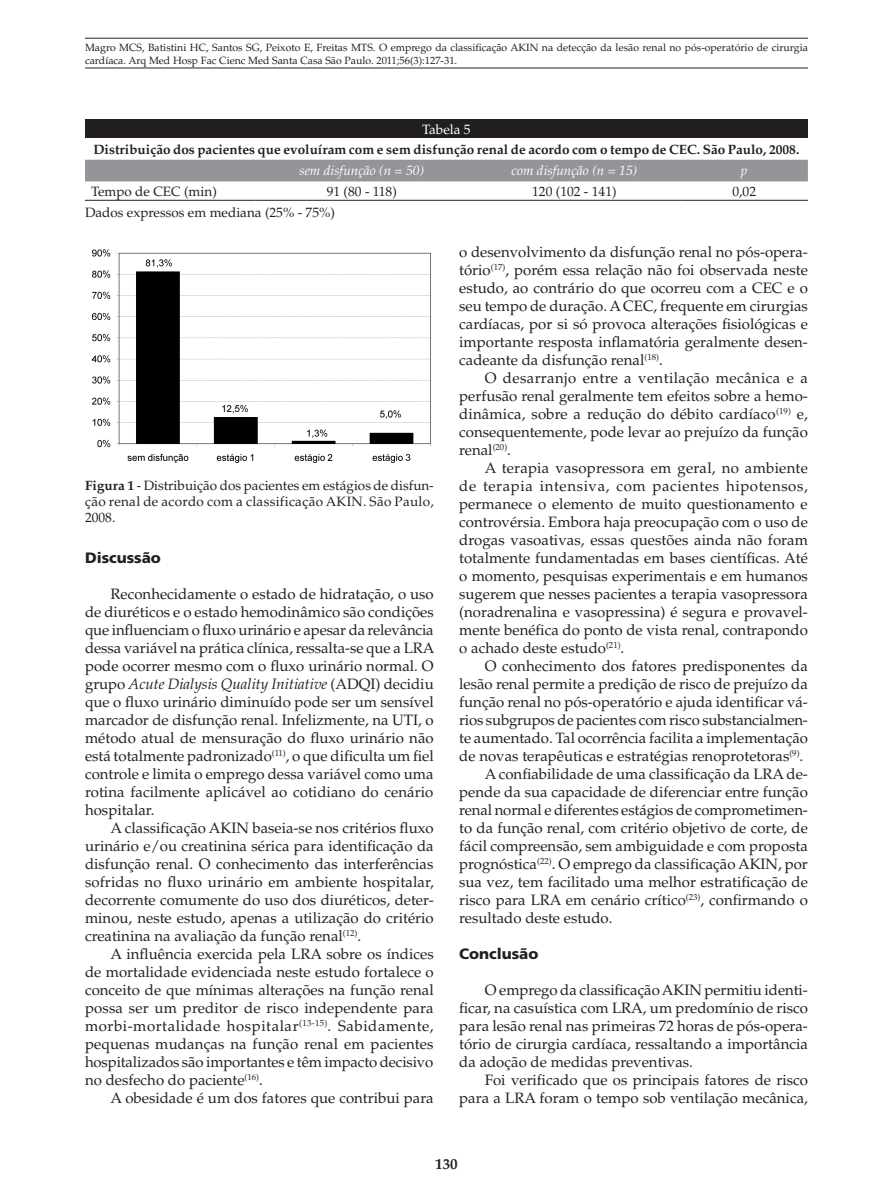
<style>
.page{position:relative;width:893px;height:1191px;background:#fff}
.page>*{position:absolute;margin:0;border:0;box-sizing:border-box;transform-origin:0 0}
.t1{font:15px/18px "Palatino";color:#231f20;text-align:justify}
.Sessão{font:900 15px "Frutiger";color:#231f20}
.t2{font:700 15px "Palatino";color:#231f20}
.Figura{font:13.5px/16.2px "Palatino";letter-spacing:.025em;color:#231f20;text-align:justify}
.Tabela-título{font:700 13.5px "Palatino";color:#231f20}
.Tabela-corpo{font:13.5px "Palatino";color:#231f20}
.Tabela-cabeça{font:italic 13.5px "Palatino";color:#fff}
.Tabela{font:13.5px "Palatino";color:#fff}
.t3{font:10.5px/13.5px "Palatino";color:#231f20}
.s1{font-weight:700}
.s2{font-style:italic}
</style>
<div class="page">
<hr style="left:85px;top:38px;width:723px;height:1px;background:#231f20">
<hr style="left:85px;top:68px;width:723px;height:1px;background:#231f20">
<div style="left:85px;top:119px;width:723px;height:19px;background:#231f20"></div>
<div style="left:85px;top:160px;width:723px;height:21px;background:#939598"></div>
<hr style="left:85px;top:200px;width:170px;height:1px;background:#231f20">
<hr style="left:255px;top:200px;width:213px;height:1px;background:#231f20">
<hr style="left:468px;top:200px;width:213px;height:1px;background:#231f20">
<hr style="left:681px;top:200px;width:127px;height:1px;background:#231f20">
<img style="left:91px;top:249px;width:340px;height:214px">
<p class="t3" style="left:85px;top:40px;width:724px">Magro MCS, Batistini HC, Santos SG, Peixoto E, Freitas MTS. O emprego da classificação AKIN na detecção da lesão renal no pós-operatório de cirurgia cardíaca. Arq Med Hosp Fac Cienc Med Santa Casa São Paulo. 2011;56(3):127-31.</p>
<p class="Tabela" style="left:422px;top:121px;width:50px">Tabela 5</p>
<p class="Tabela-título" style="left:93px;top:141px;width:708px">Distribuição dos pacientes que evoluíram com e sem disfunção renal de acordo com o tempo de CEC. São Paulo, 2008.</p>
<p class="Tabela-cabeça" style="left:299px;top:163px;width:126px">sem disfunção (n = 50)</p>
<p class="Tabela-cabeça" style="left:512px;top:163px;width:127px">com disfunção (n = 15)</p>
<p class="Tabela-cabeça" style="left:741px;top:163px;width:8px">p</p>
<p class="Tabela-corpo" style="left:91px;top:183px;width:127px">Tempo de CEC (min)</p>
<p class="Tabela-corpo" style="left:327px;top:183px;width:72px">91 (80 - 118)</p>
<p class="Tabela-corpo" style="left:532px;top:183px;width:86px">120 (102 - 141)</p>
<p class="Tabela-corpo" style="left:732px;top:183px;width:25px">0,02</p>
<p class="Tabela-corpo" style="left:85px;top:204px;width:251px">Dados expressos em mediana (25% - 75%)</p>
<p class="Figura" style="left:85px;top:477px;width:350px"><span class="s1">Figura 1</span> - Distribuição dos pacientes em estágios de disfun&shy;ção renal de acordo com a classificação AKIN. São Paulo, 2008.</p>
<p class="Sessão" style="left:85px;top:549px;width:77px">Discussão</p>
<p class="t1" style="left:85px;top:585px;width:351px;text-indent:26px">Reconhecidamente o estado de hidratação, o uso de diuréticos e o estado hemodinâmico são condições que influenciam o fluxo urinário e apesar da relevância dessa variável na prática clínica, ressalta-se que a LRA pode ocorrer mesmo com o fluxo urinário normal. O grupo <span class="s2">Acute Dialysis Quality Initiative</span> (ADQI) decidiu que o fluxo urinário diminuído pode ser um sensível marcador de disfunção renal. Infelizmente, na UTI, o método atual de mensuração do fluxo urinário não está totalmente padronizado<sup>(11)</sup>, o que dificulta um fiel controle e limita o emprego dessa variável como uma rotina facilmente aplicável ao cotidiano do cenário hospitalar.</p>
<p class="t1" style="left:85px;top:819px;width:350px;text-indent:26px">A classificação AKIN baseia-se nos critérios fluxo urinário e/ou creatinina sérica para identificação da disfunção renal. O conhecimento das interferências sofridas no fluxo urinário em ambiente hospitalar, decorrente comumente do uso dos diuréticos, deter&shy;minou, neste estudo, apenas a utilização do critério creatinina na avaliação da função renal<sup>(12)</sup>.</p>
<p class="t1" style="left:85px;top:945px;width:350px;text-indent:26px">A influência exercida pela LRA sobre os índices de mortalidade evidenciada neste estudo fortalece o conceito de que mínimas alterações na função renal possa ser um preditor de risco independente para morbi-mortalidade hospitalar<sup>(13-15)</sup>. Sabidamente, pequenas mudanças na função renal em pacientes hospitalizados são importantes e têm impacto decisivo no desfecho do paciente<sup>(16)</sup>.</p>
<p class="t1" style="left:111px;top:1089px;width:325px">A obesidade é um dos fatores que contribui para</p>
<p class="t1" style="left:459px;top:243px;width:350px">o desenvolvimento da disfunção renal no pós-opera&shy;tório<sup>(17)</sup>, porém essa relação não foi observada neste estudo, ao contrário do que ocorreu com a CEC e o seu tempo de duração. A CEC, frequente em cirurgias cardíacas, por si só provoca alterações fisiológicas e importante resposta inflamatória geralmente desen&shy;cadeante da disfunção renal<sup>(18)</sup>.</p>
<p class="t1" style="left:459px;top:369px;width:350px;text-indent:26px">O desarranjo entre a ventilação mecânica e a perfusão renal geralmente tem efeitos sobre a hemo&shy;dinâmica, sobre a redução do débito cardíaco<sup>(19)</sup> e, consequentemente, pode levar ao prejuízo da função renal<sup>(20)</sup>.</p>
<p class="t1" style="left:459px;top:459px;width:350px;text-indent:26px">A terapia vasopressora em geral, no ambiente de terapia intensiva, com pacientes hipotensos, permanece o elemento de muito questionamento e controvérsia. Embora haja preocupação com o uso de drogas vasoativas, essas questões ainda não foram totalmente fundamentadas em bases científicas. Até o momento, pesquisas experimentais e em humanos sugerem que nesses pacientes a terapia vasopressora (noradrenalina e vasopressina) é segura e provavel&shy;mente benéfica do ponto de vista renal, contrapondo o achado deste estudo<sup>(21)</sup>.</p>
<p class="t1" style="left:459px;top:657px;width:350px;text-indent:26px">O conhecimento dos fatores predisponentes da lesão renal permite a predição de risco de prejuízo da função renal no pós-operatório e ajuda identificar vá&shy;rios subgrupos de pacientes com risco substancialmen&shy;te aumentado. Tal ocorrência facilita a implementação de novas terapêuticas e estratégias renoprotetoras<sup>(9)</sup>.</p>
<p class="t1" style="left:459px;top:765px;width:350px;text-indent:26px">A confiabilidade de uma classificação da LRA de&shy;pende da sua capacidade de diferenciar entre função renal normal e diferentes estágios de comprometimen&shy;to da função renal, com critério objetivo de corte, de fácil compreensão, sem ambiguidade e com proposta prognóstica<sup>(22)</sup>. O emprego da classificação AKIN, por sua vez, tem facilitado uma melhor estratificação de risco para LRA em cenário crítico<sup>(23)</sup>, confirmando o resultado deste estudo.</p>
<p class="Sessão" style="left:459px;top:944px;width:81px">Conclusão</p>
<p class="t1" style="left:459px;top:981px;width:350px;text-indent:26px">O emprego da classificação AKIN permitiu identi&shy;ficar, na casuística com LRA, um predomínio de risco para lesão renal nas primeiras 72 horas de pós-opera&shy;tório de cirurgia cardíaca, ressaltando a importância da adoção de medidas preventivas.</p>
<p class="t1" style="left:459px;top:1071px;width:350px;text-align:right">Foi verificado que os principais fatores de risco para a LRA foram o tempo sob ventilação mecânica,</p>
<p class="t2" style="left:435px;top:1154px;width:24px">130</p>
</div>
